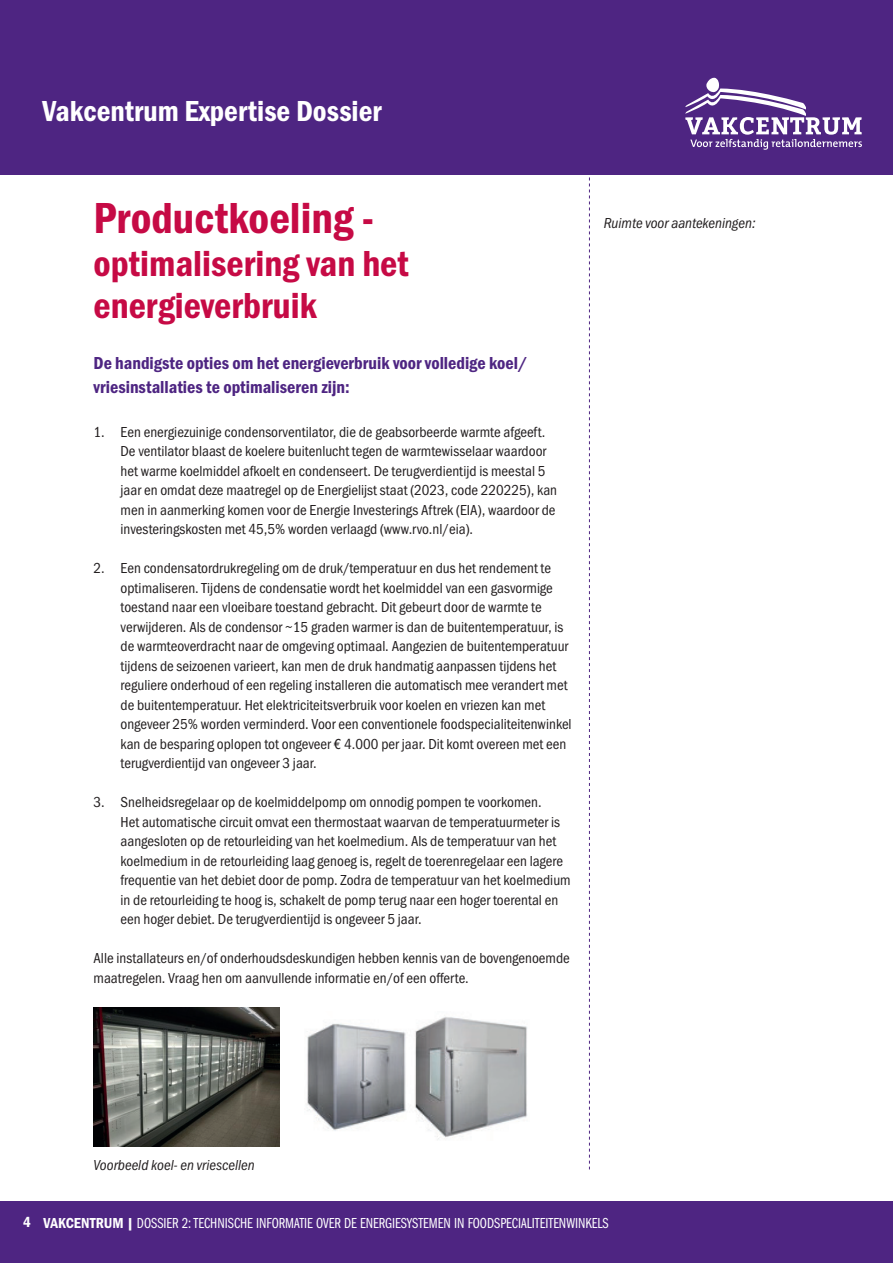
<style>
.page{position:relative;width:893px;height:1263px;background:#fff}
.page>*{position:absolute;margin:0;border:0;box-sizing:border-box;transform-origin:0 0}
.t1{font:45px "Franklin Gothic URW Con Dem";color:#c60a45}
.t2{font:37.5px/42px "Franklin Gothic URW Con Dem";color:#c60a45}
.t3{font:30px "Franklin Gothic URW Con Dem";color:#fff}
.t4{font:18px/24px "Franklin Gothic URW Con Dem";color:#4e2582}
.t5{font:15px/19.5px "Franklin Gothic URW Cond";color:#231f20}
.t6{font:15px "Franklin Gothic LT Pro Bk Cm";color:#fff}
.t7{font:15px "Franklin Gothic URW Con Boo Ita";color:#231f20}
.s1{font-family:"Franklin Gothic URW Con Dem"}
</style>
<div class="page">
<svg style="left:589px;top:177px;width:1px;height:992px"></svg>
<div style="left:0;top:1201px;width:893px;height:62px;background:#4e2582"></div>
<div style="left:0;top:0;width:893px;height:175px;background:#4e2582"></div>
<svg style="left:685px;top:78px;width:177px;height:72px"></svg>
<img style="left:94px;top:1008px;width:185px;height:138px">
<img style="left:306px;top:1016px;width:221px;height:124px">
<h3 class="t3" style="left:43px;top:91px;width:341px">Vakcentrum Expertise Dossier</h3>
<h1 class="t1" style="left:94px;top:188px;width:282px">Productkoeling -</h1>
<h2 class="t2" style="left:94px;top:241px;width:317px">optimalisering van het energieverbruik</h2>
<p class="t4" style="left:94px;top:350px;width:436px">De handigste opties om het energieverbruik voor volledige koel/ vriesinstallaties te optimaliseren zijn:</p>
<p class="t5" style="left:121px;top:421px;width:438px;text-indent:-27px">1. Een energiezuinige condensorventilator, die de geabsorbeerde warmte afgeeft.<br>De ventilator blaast de koelere buitenlucht tegen de warmtewisselaar waardoor het warme koelmiddel afkoelt en condenseert. De terugverdientijd is meestal 5 jaar en omdat deze maatregel op de Energielijst staat (2023, code 220225), kan men in aanmerking komen voor de Energie Investerings Aftrek (EIA), waardoor de investeringskosten met 45,5% worden verlaagd (www.rvo.nl/eia).</p>
<p class="t5" style="left:121px;top:557px;width:453px;text-indent:-27px">2. Een condensatordrukregeling om de druk/temperatuur en dus het rendement te optimaliseren. Tijdens de condensatie wordt het koelmiddel van een gasvormige toestand naar een vloeibare toestand gebracht. Dit gebeurt door de warmte te verwijderen. Als de condensor ~15 graden warmer is dan de buitentemperatuur, is de warmteoverdracht naar de omgeving optimaal. Aangezien de buitentemperatuur tijdens de seizoenen varieert, kan men de druk handmatig aanpassen tijdens het reguliere onderhoud of een regeling installeren die automatisch mee verandert met de buitentemperatuur. Het elektriciteitsverbruik voor koelen en vriezen kan met ongeveer 25% worden verminderd. Voor een conventionele foodspecialiteitenwinkel kan de besparing oplopen tot ongeveer € 4.000 per jaar. Dit komt overeen met een terugverdientijd van ongeveer 3 jaar.</p>
<p class="t5" style="left:121px;top:791px;width:452px;text-indent:-27px">3. Snelheidsregelaar op de koelmiddelpomp om onnodig pompen te voorkomen.<br>Het automatische circuit omvat een thermostaat waarvan de temperatuurmeter is aangesloten op de retourleiding van het koelmedium. Als de temperatuur van het koelmedium in de retourleiding laag genoeg is, regelt de toerenregelaar een lagere frequentie van het debiet door de pomp. Zodra de temperatuur van het koelmedium in de retourleiding te hoog is, schakelt de pomp terug naar een hoger toerental en een hoger debiet. De terugverdientijd is ongeveer 5 jaar.</p>
<p class="t5" style="left:94px;top:947px;width:478px">Alle installateurs en/of onderhoudsdeskundigen hebben kennis van de bovengenoemde maatregelen. Vraag hen om aanvullende informatie en/of een offerte.</p>
<p class="t7" style="left:604px;top:214px;width:153px">Ruimte voor aantekeningen:</p>
<p class="t7" style="left:94px;top:1157px;width:163px">Voorbeeld koel- en vriescellen</p>
<p class="t6" style="left:23px;top:1214px;width:587px"><span class="s1">4 VAKCENTRUM |</span> DOSSIER 2: TECHNISCHE INFORMATIE OVER DE ENERGIESYSTEMEN IN FOODSPECIALITEITENWINKELS</p>
</div>
